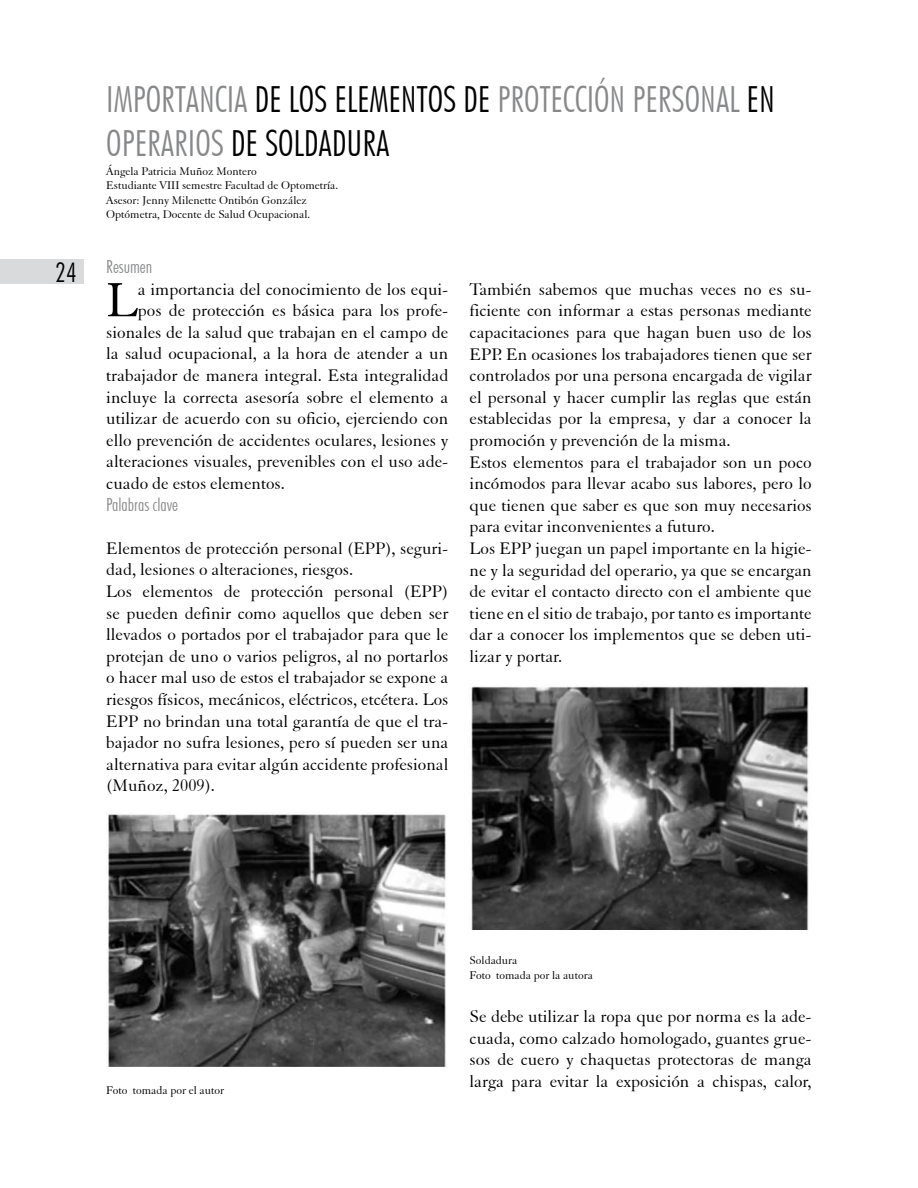
<style>
.page{position:relative;width:918px;height:1188px;background:#fff}
.page>*{position:absolute;margin:0;border:0;box-sizing:border-box;transform-origin:0 0}
.t1{font:51.75px "Elegant Garamond BT";color:#000}
.t2{font:300 condensed 36px/43.2px "Futura BT";color:#87888a}
.t3{font:18px/21.6px "Elegant Garamond BT";color:#000}
.t4{font:300 condensed 18px "Futura BT";color:#87888a}
.t5{font:12px/14.4px "Elegant Garamond BT";color:#000}
.s1{color:#000}
.s2{font-size:27px;color:#000}
</style>
<div class="page">
<div style="left:0;top:259px;width:84px;height:24px;background:#d9dadb"></div>
<img style="left:108px;top:814px;width:338px;height:252px">
<img style="left:471px;top:686px;width:338px;height:243px">
<h2 class="t2" style="left:106px;top:78px;width:670px">IMPORTANCIA <span class="s1">DE LOS ELEMENTOS DE</span> PROTECCIÓN PERSONAL <span class="s1">EN<br></span>OPERARIOS <span class="s1">DE SOLDADURA</span></h2>
<p class="t5" style="left:106px;top:164px;width:233px">Ángela Patricia Muñoz Montero<br>Estudiante VIII semestre Facultad de Optometría.<br>Asesor: Jenny Milenette Ontibón González Optómetra, Docente de Salud Ocupacional.</p>
<p class="t4" style="left:56px;top:256px;width:98px"><span class="s2">24</span> Resumen</p>
<h1 class="t1" style="left:106px;top:269px;width:33px">L</h1>
<p class="t3" style="left:138px;top:278px;width:312px">a importancia del conocimiento de los equi-</p>
<p class="t3" style="left:138px;top:299px;width:312px">pos de protección es básica para los profe-</p>
<p class="t3" style="left:106px;top:321px;width:344px">sionales de la salud que trabajan en el campo de</p>
<p class="t3" style="left:106px;top:343px;width:344px">la salud ocupacional, a la hora de atender a un</p>
<p class="t3" style="left:106px;top:364px;width:344px">trabajador de manera integral. Esta integralidad</p>
<p class="t3" style="left:106px;top:386px;width:344px">incluye la correcta asesoría sobre el elemento a</p>
<p class="t3" style="left:106px;top:407px;width:344px">utilizar de acuerdo con su oficio, ejerciendo con</p>
<p class="t3" style="left:106px;top:429px;width:344px">ello prevención de accidentes oculares, lesiones y</p>
<p class="t3" style="left:106px;top:451px;width:344px">alteraciones visuales, prevenibles con el uso ade-</p>
<p class="t3" style="left:106px;top:472px;width:180px">cuado de estos elementos.</p>
<p class="t4" style="left:106px;top:493px;width:73px">Palabras clave</p>
<p class="t3" style="left:106px;top:537px;width:344px">Elementos de protección personal (EPP), seguri&shy;dad, lesiones o alteraciones, riesgos.<br>Los elementos de protección personal (EPP) se pueden definir como aquellos que deben ser llevados o portados por el trabajador para que le protejan de uno o varios peligros, al no portarlos o hacer mal uso de estos el trabajador se expone a riesgos físicos, mecánicos, eléctricos, etcétera. Los EPP no brindan una total garantía de que el tra&shy;bajador no sufra lesiones, pero sí pueden ser una alternativa para evitar algún accidente profesional (Muñoz, 2009).</p>
<p class="t3" style="left:470px;top:278px;width:344px">También sabemos que muchas veces no es su&shy;ficiente con informar a estas personas mediante capacitaciones para que hagan buen uso de los EPP. En ocasiones los trabajadores tienen que ser controlados por una persona encargada de vigilar el personal y hacer cumplir las reglas que están establecidas por la empresa, y dar a conocer la promoción y prevención de la misma.<br>Estos elementos para el trabajador son un poco incómodos para llevar acabo sus labores, pero lo que tienen que saber es que son muy necesarios para evitar inconvenientes a futuro.<br>Los EPP juegan un papel importante en la higie&shy;ne y la seguridad del operario, ya que se encargan de evitar el contacto directo con el ambiente que tiene en el sitio de trabajo, por tanto es importante dar a conocer los implementos que se deben uti&shy;lizar y portar.</p>
<p class="t5" style="left:106px;top:1083px;width:119px">Foto tomada por el autor</p>
<p class="t5" style="left:470px;top:953px;width:125px">Soldadura<br>Foto tomada por la autora</p>
<p class="t3" style="left:470px;top:1005px;width:344px;text-align:justify">Se debe utilizar la ropa que por norma es la ade&shy;cuada, como calzado homologado, guantes grue&shy;sos de cuero y chaquetas protectoras de manga larga para evitar la exposición a chispas, calor,</p>
</div>
